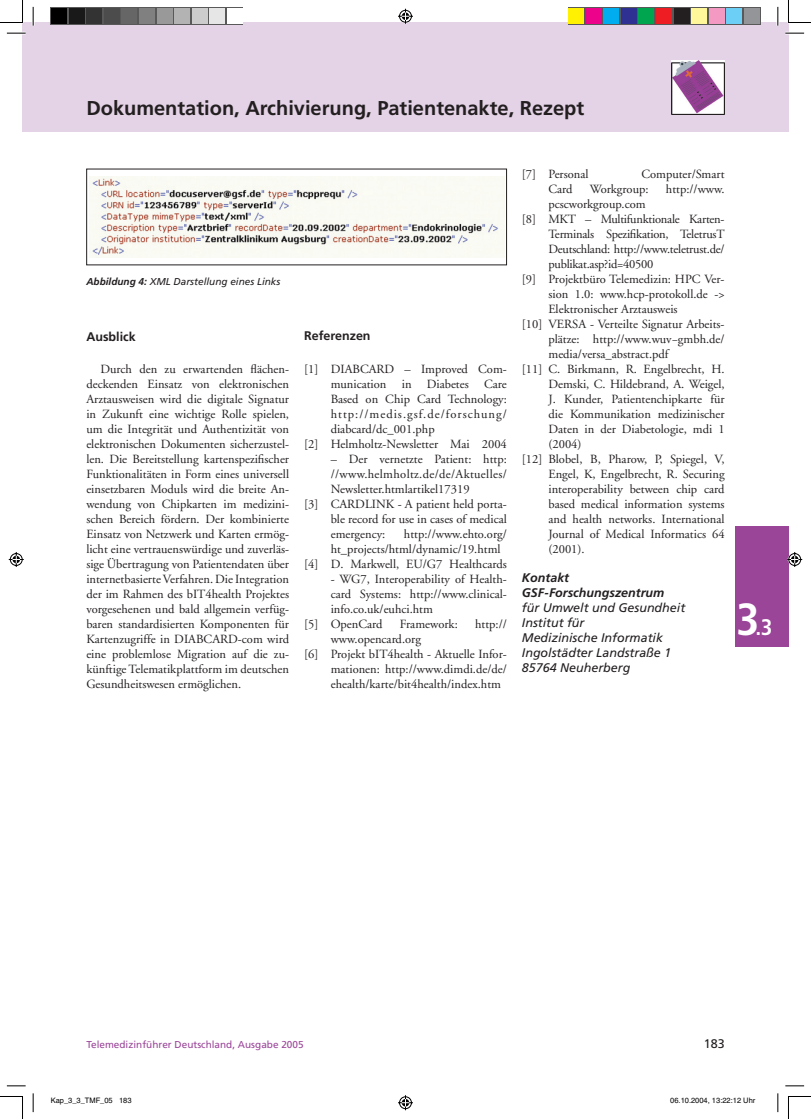
<style>
.page{position:relative;width:811px;height:1119px;background:#fff}
.page>*{position:absolute;margin:0;border:0;box-sizing:border-box;transform-origin:0 0}
.t1{font:700 condensed 22.5px "Frutiger";color:#fff}
.t2{font:700 20px "Frutiger";color:#231f20}
.t3{font:12.5px/15px "Adobe Garamond";color:#231f20;text-align:justify}
.t4{font:12.5px "Adobe Garamond";letter-spacing:-.02em;color:#231f20}
.t5{font:italic 12.5px/15px "Frutiger";color:#231f20}
.t6{font:12.5px "Adobe Garamond";letter-spacing:.025em;color:#231f20}
.t7{font:12.5px "Adobe Garamond";letter-spacing:.08em;color:#231f20}
.t8{font:italic 700 12.5px/15px "Frutiger";color:#231f20}
.t9{font:700 12.5px "Frutiger";color:#231f20}
.t10{font:12.5px "Frutiger";color:#231f20}
.t11{font:10px "Frutiger";color:#9b4599}
.t12{font:italic 10px "Frutiger";color:#231f20}
.t13{font:7.5px "Helvetica";color:#000}
.s1{font-weight:700}
.s2{font-size:45px}
</style>
<div class="page">
<div style="left:22px;top:23px;width:11px;height:109px;background:#e4d3e7"></div>
<div style="left:33px;top:23px;width:755px;height:109px;background:#e4d3e7"></div>
<img style="left:671px;top:61px;width:53px;height:54px">
<div style="left:735px;top:526px;width:53px;height:120px;background:#9b4599"></div>
<img style="left:89px;top:177px;width:415px;height:80px">
<hr style="left:7px;top:32px;width:19px;height:3px;background:#fff">
<hr style="left:785px;top:32px;width:18px;height:3px;background:#fff">
<hr style="left:32px;top:7px;width:3px;height:19px;background:#fff">
<hr style="left:776px;top:7px;width:3px;height:19px;background:#fff">
<svg style="left:7px;top:33px;width:19px;height:1px"></svg>
<svg style="left:785px;top:33px;width:18px;height:1px"></svg>
<svg style="left:7px;top:1085px;width:19px;height:1px"></svg>
<svg style="left:785px;top:1085px;width:18px;height:1px"></svg>
<svg style="left:33px;top:7px;width:1px;height:19px"></svg>
<svg style="left:33px;top:1093px;width:1px;height:19px"></svg>
<svg style="left:777px;top:7px;width:1px;height:19px"></svg>
<svg style="left:777px;top:1093px;width:1px;height:19px"></svg>
<svg style="left:0;top:0;width:23px;height:23px"></svg>
<svg style="left:0;top:1096px;width:23px;height:23px"></svg>
<svg style="left:788px;top:0;width:22px;height:23px"></svg>
<svg style="left:788px;top:1096px;width:22px;height:23px"></svg>
<svg style="left:396px;top:8px;width:18px;height:16px"></svg>
<svg style="left:398px;top:1095px;width:15px;height:16px"></svg>
<svg style="left:8px;top:552px;width:16px;height:15px"></svg>
<svg style="left:787px;top:550px;width:16px;height:18px"></svg>
<svg style="left:51px;top:8px;width:192px;height:17px"></svg>
<div style="left:52px;top:9px;width:15px;height:15px;background:#000"></div>
<div style="left:69px;top:9px;width:15px;height:15px;background:#191919"></div>
<div style="left:87px;top:9px;width:15px;height:15px;background:#333"></div>
<div style="left:104px;top:9px;width:15px;height:15px;background:#4c4c4c"></div>
<div style="left:122px;top:9px;width:15px;height:15px;background:#666"></div>
<div style="left:139px;top:9px;width:15px;height:15px;background:#808080"></div>
<div style="left:157px;top:9px;width:15px;height:15px;background:#999"></div>
<div style="left:174px;top:9px;width:15px;height:15px;background:#b3b3b3"></div>
<div style="left:192px;top:9px;width:15px;height:15px;background:#ccc"></div>
<div style="left:209px;top:9px;width:15px;height:15px;background:#e6e6e6"></div>
<div style="left:227px;top:9px;width:15px;height:15px;background:#fff"></div>
<svg style="left:567px;top:8px;width:193px;height:17px"></svg>
<div style="left:568px;top:9px;width:15px;height:15px;background:#fff101"></div>
<div style="left:586px;top:9px;width:15px;height:15px;background:#ed028c"></div>
<div style="left:603px;top:9px;width:15px;height:15px;background:#00aeef"></div>
<div style="left:621px;top:9px;width:15px;height:15px;background:#2e3092"></div>
<div style="left:638px;top:9px;width:15px;height:15px;background:#00a54f"></div>
<div style="left:656px;top:9px;width:15px;height:15px;background:#ee1d23"></div>
<div style="left:673px;top:9px;width:15px;height:15px;background:#231f20"></div>
<div style="left:691px;top:9px;width:15px;height:15px;background:#fff79a"></div>
<div style="left:708px;top:9px;width:15px;height:15px;background:#f499c2"></div>
<div style="left:726px;top:9px;width:15px;height:15px;background:#6ccff6"></div>
<div style="left:743px;top:9px;width:15px;height:15px;background:#939598"></div>
<h2 class="t2" style="left:86px;top:100px;width:499px">Dokumentation, Archivierung, Patientenakte, Rezept</h2>
<p class="t12" style="left:86px;top:278px;width:195px"><span class="s1">Abbildung 4:</span> XML Darstellung eines Links</p>
<p class="t9" style="left:86px;top:331px;width:51px">Ausblick</p>
<p class="t3" style="left:86px;top:363px;width:204px;text-indent:14px">Durch den zu erwartenden flächen&shy;deckenden Einsatz von elektronischen Arztausweisen wird die digitale Signatur in Zukunft eine wichtige Rolle spielen, um die Integrität und Authentizität von elektronischen Dokumenten sicherzustel&shy;len. Die Bereitstellung kartenspezifischer Funktionalitäten in Form eines universell einsetzbaren Moduls wird die breite An&shy;wendung von Chipkarten im medizini&shy;schen Bereich fördern. Der kombinierte Einsatz von Netzwerk und Karten ermög&shy;licht eine vertrauenswürdige und zuverläs&shy;sige Übertragung von Patientendaten über internetbasierte Verfahren. Die Integration der im Rahmen des bIT4health Projektes vorgesehenen und bald allgemein verfüg&shy;baren standardisierten Komponenten für Kartenzugriffe in DIABCARD-com wird eine problemlose Migration auf die zu&shy;künftige Telematikplattform im deutschen Gesundheitswesen ermöglichen.</p>
<p class="t9" style="left:304px;top:330px;width:68px">Referenzen</p>
<p class="t3" style="left:304px;top:363px;width:204px">[1] DIABCARD – Improved Com-</p>
<p class="t3" style="left:330px;top:378px;width:178px">munication in Diabetes Care</p>
<p class="t3" style="left:330px;top:393px;width:178px">Based on Chip Card Technology:</p>
<p class="t7" style="left:330px;top:409px;width:178px">http://medis.gsf.de/forschung/</p>
<p class="t3" style="left:330px;top:423px;width:105px">diabcard/dc_001.php</p>
<p class="t3" style="left:304px;top:438px;width:204px">[2] Helmholtz-Newsletter Mai 2004</p>
<p class="t3" style="left:330px;top:453px;width:178px">– Der vernetzte Patient: http:</p>
<p class="t6" style="left:330px;top:469px;width:178px">//www.helmholtz.de/de/Aktuelles/</p>
<p class="t3" style="left:330px;top:483px;width:140px">Newsletter.htmlartikel17319</p>
<p class="t3" style="left:304px;top:498px;width:204px">[3] CARDLINK - A patient held porta-</p>
<p class="t3" style="left:330px;top:513px;width:178px">ble record for use in cases of medical</p>
<p class="t3" style="left:330px;top:528px;width:56px">emergency:</p>
<p class="t3" style="left:404px;top:528px;width:104px">http://www.ehto.org/</p>
<p class="t3" style="left:330px;top:543px;width:171px">ht_projects/html/dynamic/19.html</p>
<p class="t3" style="left:304px;top:558px;width:204px">[4] D. Markwell, EU/G7 Healthcards</p>
<p class="t3" style="left:330px;top:573px;width:178px">- WG7, Interoperability of Health-</p>
<p class="t3" style="left:330px;top:588px;width:178px">card Systems: http://www.clinical-</p>
<p class="t3" style="left:330px;top:603px;width:104px">info.co.uk/euhci.htm</p>
<p class="t3" style="left:304px;top:618px;width:80px">[5] OpenCard</p>
<p class="t3" style="left:400px;top:618px;width:59px">Framework:</p>
<p class="t3" style="left:475px;top:618px;width:33px">http://</p>
<p class="t3" style="left:330px;top:633px;width:92px">www.opencard.org</p>
<p class="t3" style="left:304px;top:648px;width:204px">[6] Projekt bIT4health - Aktuelle Infor-</p>
<p class="t3" style="left:330px;top:663px;width:178px">mationen: http://www.dimdi.de/de/</p>
<p class="t3" style="left:330px;top:678px;width:172px">ehealth/karte/bit4health/index.htm</p>
<p class="t3" style="left:521px;top:168px;width:68px">[7] Personal</p>
<p class="t3" style="left:641px;top:168px;width:85px">Computer/Smart</p>
<p class="t3" style="left:548px;top:183px;width:26px">Card</p>
<p class="t3" style="left:589px;top:183px;width:60px">Workgroup:</p>
<p class="t3" style="left:665px;top:183px;width:60px">http://www.</p>
<p class="t3" style="left:548px;top:198px;width:99px">pcscworkgroup.com</p>
<p class="t4" style="left:521px;top:214px;width:204px">[8] MKT – Multifunktionale Karten-</p>
<p class="t4" style="left:548px;top:229px;width:178px">Terminals Spezifikation, TeletrusT</p>
<p class="t4" style="left:548px;top:244px;width:178px">Deutschland: http://www.teletrust.de/</p>
<p class="t4" style="left:548px;top:259px;width:106px">publikat.asp?id=40500</p>
<p class="t3" style="left:521px;top:273px;width:204px">[9] Projektbüro Telemedizin: HPC Ver-</p>
<p class="t3" style="left:548px;top:288px;width:178px">sion 1.0: www.hcp-protokoll.de -&gt;</p>
<p class="t3" style="left:548px;top:303px;width:131px">Elektronischer Arztausweis</p>
<p class="t3" style="left:521px;top:318px;width:204px">[10] VERSA - Verteilte Signatur Arbeits-</p>
<p class="t3" style="left:548px;top:333px;width:178px">plätze: http://www.wuv−gmbh.de/</p>
<p class="t3" style="left:548px;top:348px;width:121px">media/versa_abstract.pdf</p>
<p class="t3" style="left:521px;top:363px;width:204px">[11] C. Birkmann, R. Engelbrecht, H.</p>
<p class="t3" style="left:548px;top:378px;width:178px">Demski, C. Hildebrand, A. Weigel,</p>
<p class="t3" style="left:548px;top:393px;width:178px">J. Kunder, Patientenchipkarte für</p>
<p class="t3" style="left:548px;top:408px;width:178px">die Kommunikation medizinischer</p>
<p class="t3" style="left:548px;top:423px;width:178px">Daten in der Diabetologie, mdi 1</p>
<p class="t3" style="left:548px;top:438px;width:34px">(2004)</p>
<p class="t3" style="left:521px;top:453px;width:204px">[12] Blobel, B, Pharow, P, Spiegel, V,</p>
<p class="t3" style="left:548px;top:468px;width:178px">Engel, K, Engelbrecht, R. Securing</p>
<p class="t3" style="left:548px;top:483px;width:178px">interoperability between chip card</p>
<p class="t3" style="left:548px;top:498px;width:178px">based medical information systems</p>
<p class="t3" style="left:548px;top:513px;width:178px">and health networks. International</p>
<p class="t3" style="left:548px;top:528px;width:178px">Journal of Medical Informatics 64</p>
<p class="t3" style="left:548px;top:543px;width:38px">(2001).</p>
<p class="t8" style="left:521px;top:571px;width:144px">Kontakt<br>GSF-Forschungszentrum</p>
<p class="t5" style="left:521px;top:601px;width:165px">für Umwelt und Gesundheit<br>Institut für<br>Medizinische Informatik<br>Ingolstädter Landstraße 1<br>85764 Neuherberg</p>
<h1 class="t1" style="left:736px;top:618px;width:38px"><span class="s2">3</span>.3</h1>
<p class="t11" style="left:86px;top:1040px;width:219px">Telemedizinführer Deutschland, Ausgabe 2005</p>
<p class="t10" style="left:703px;top:1038px;width:22px">183</p>
<p class="t13" style="left:51px;top:1098px;width:82px">Kap_3_3_TMF_05 183</p>
<p class="t13" style="left:670px;top:1098px;width:87px">06.10.2004, 13:22:12 Uhr</p>
</div>
